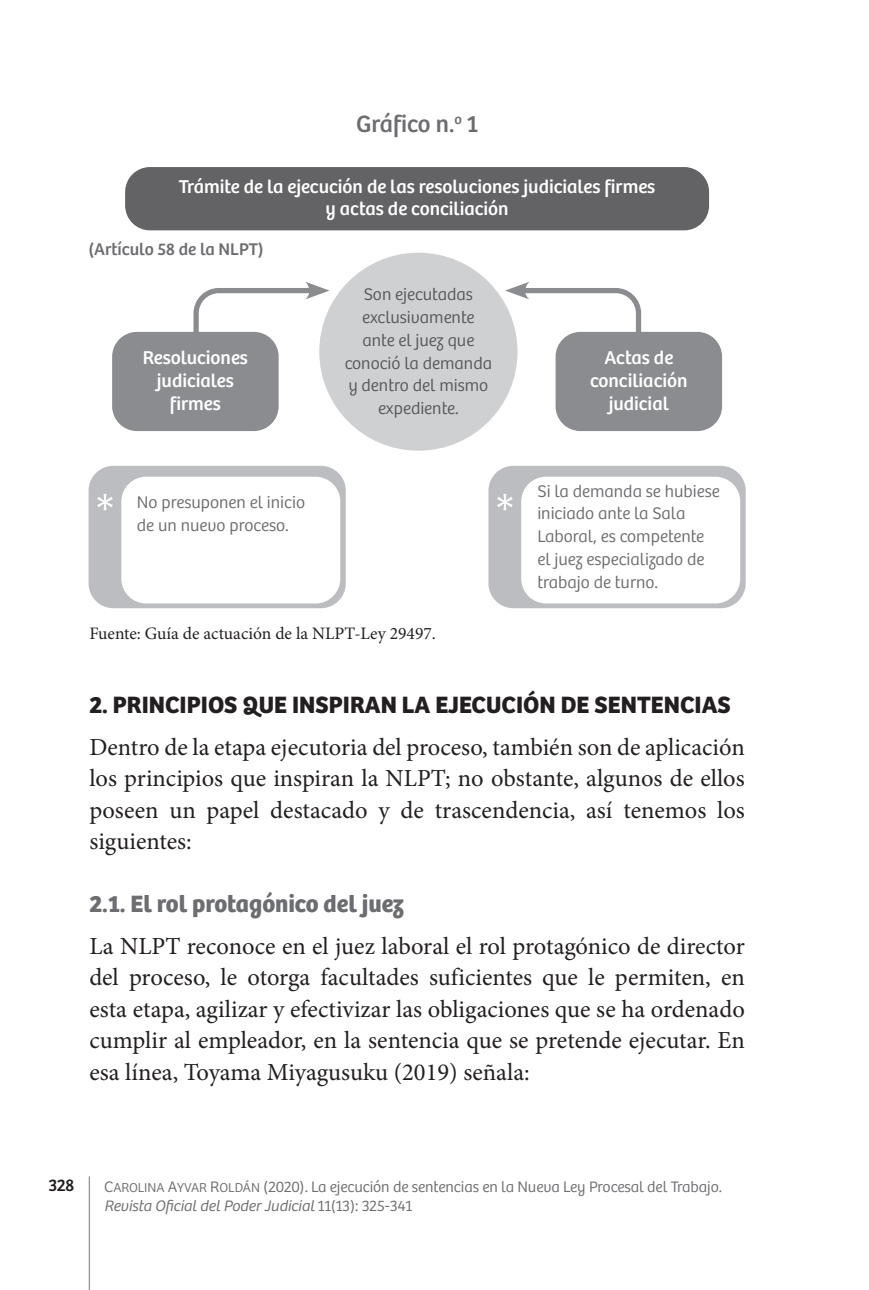
<style>
.page{position:relative;width:869px;height:1290px;background:#fff}
.page>*{position:absolute;margin:0;border:0;box-sizing:border-box;transform-origin:0 0}
.TEXTO_GENERAL{font:24.5px/31.5px "Minion Pro";color:#231f20;text-align:justify}
._1__AA{font:700 24.5px "Bree";color:#231f20}
._1_2__aa{font:700 24.5px "Bree";color:#6c6d70}
._1_1_1__sub_sub_sub{font:24.5px "Bree";color:#6c6d70}
.CUADRO{font:19.25px/22.8px "Bree";color:#fff;text-align:center}
.CUADRO-2{font:300 17.5px/22.8px "Bree";color:#6c6d70}
.CUADRO-3{font:300 17.5px/22.8px "Bree";color:#57585a;text-align:center}
.CUADRO-4{font:17.5px "Minion Pro";color:#231f20}
.CUADRO-5{font:17.5px "Bree";color:#6c6d70}
.t1{font:17.5px "Bree";color:#231f20}
.t2{font:300 15.75px/19.2px "Bree";letter-spacing:-.005em;color:#6c6d70}
.s1{font-family:"Bree Light SC850";font-weight:400}
.s2{font-family:"Bree Light SC850";font-weight:400;font-size:13.47px}
.s3{font-style:italic}
</style>
<div class="page">
<hr style="left:89px;top:1176px;width:1px;height:114px;background:#939598">
<div style="left:488px;top:466px;width:257px;height:142px;background:#bcbdc0;border-radius:25px"></div>
<div style="left:521px;top:477px;width:218px;height:126px;background:#fff;border-radius:25px"></div>
<svg style="left:497px;top:494px;width:15px;height:16px"></svg>
<div style="left:88px;top:466px;width:257px;height:142px;background:#bcbdc0;border-radius:25px"></div>
<div style="left:121px;top:477px;width:219px;height:126px;background:#fff;border-radius:25px"></div>
<svg style="left:97px;top:494px;width:16px;height:16px"></svg>
<div style="left:319px;top:253px;width:198px;height:198px;background:#cfd0d2;border-radius:50%"></div>
<div style="left:125px;top:167px;width:583px;height:63px;background:#636366;border-radius:25px"></div>
<div style="left:112px;top:332px;width:166px;height:99px;background:#8a8c8f;border-radius:25px"></div>
<div style="left:555px;top:332px;width:166px;height:99px;background:#8a8c8f;border-radius:25px"></div>
<svg style="left:191px;top:282px;width:138px;height:63px"></svg>
<svg style="left:505px;top:282px;width:138px;height:63px"></svg>
<p class="_1_1_1__sub_sub_sub" style="left:356px;top:109px;width:123px">Gráfico n.<sup>o</sup> 1</p>
<p class="CUADRO" style="left:179px;top:175px;width:478px">Trámite de la ejecución de las resoluciones judiciales firmes y actas de conciliación</p>
<p class="CUADRO-5" style="left:88px;top:239px;width:176px">(Artículo 58 de la NLPT)</p>
<p class="CUADRO" style="left:143px;top:347px;width:107px">Resoluciones judiciales</p>
<p class="CUADRO" style="left:170px;top:392px;width:52px">firmes</p>
<p class="CUADRO-3" style="left:344px;top:283px;width:149px">Son ejecutadas exclusivamente ante el juez que conoció la demanda y dentro del mismo expediente.</p>
<p class="CUADRO" style="left:590px;top:347px;width:99px">Actas de conciliación judicial</p>
<p class="CUADRO-2" style="left:137px;top:491px;width:170px">No presuponen el inicio de un nuevo proceso.</p>
<p class="CUADRO-2" style="left:537px;top:480px;width:184px">Si la demanda se hubiese iniciado ante la Sala<br>Laboral, es competente el juez especializado de trabajo de turno.</p>
<p class="CUADRO-4" style="left:89px;top:622px;width:348px">Fuente: Guía de actuación de la NLPT-Ley 29497.</p>
<p class="_1__AA" style="left:89px;top:690px;width:642px">2. PRINCIPIOS QUE INSPIRAN LA EJECUCIÓN DE SENTENCIAS</p>
<p class="TEXTO_GENERAL" style="left:89px;top:731px;width:656px">Dentro de la etapa ejecutoria del proceso, también son de aplicación los principios que inspiran la NLPT; no obstante, algunos de ellos poseen un papel destacado y de trascendencia, así tenemos los siguientes:</p>
<p class="_1_2__aa" style="left:89px;top:889px;width:316px">2.1. El rol protagónico del juez</p>
<p class="TEXTO_GENERAL" style="left:89px;top:930px;width:656px">La NLPT reconoce en el juez laboral el rol protagónico de director del proceso, le otorga facultades suficientes que le permiten, en esta etapa, agilizar y efectivizar las obligaciones que se ha ordenado cumplir al empleador, en la sentencia que se pretende ejecutar. En esa línea, Toyama Miyagusuku (2019) señala:</p>
<p class="t1" style="left:48px;top:1175px;width:28px">328</p>
<p class="t2" style="left:104px;top:1177px;width:619px"><span class="s1">C</span><span class="s2">AROLINA</span> <span class="s1">A</span><span class="s2">YVAR</span> <span class="s1">R</span><span class="s2">OLDÁN</span> <span class="s1">(2020).</span> La ejecución de sentencias en la Nueva Ley Procesal del Trabajo.<br><span class="s3">Revista Oficial del Poder Judicial</span> 11(13): 325-341</p>
</div>
